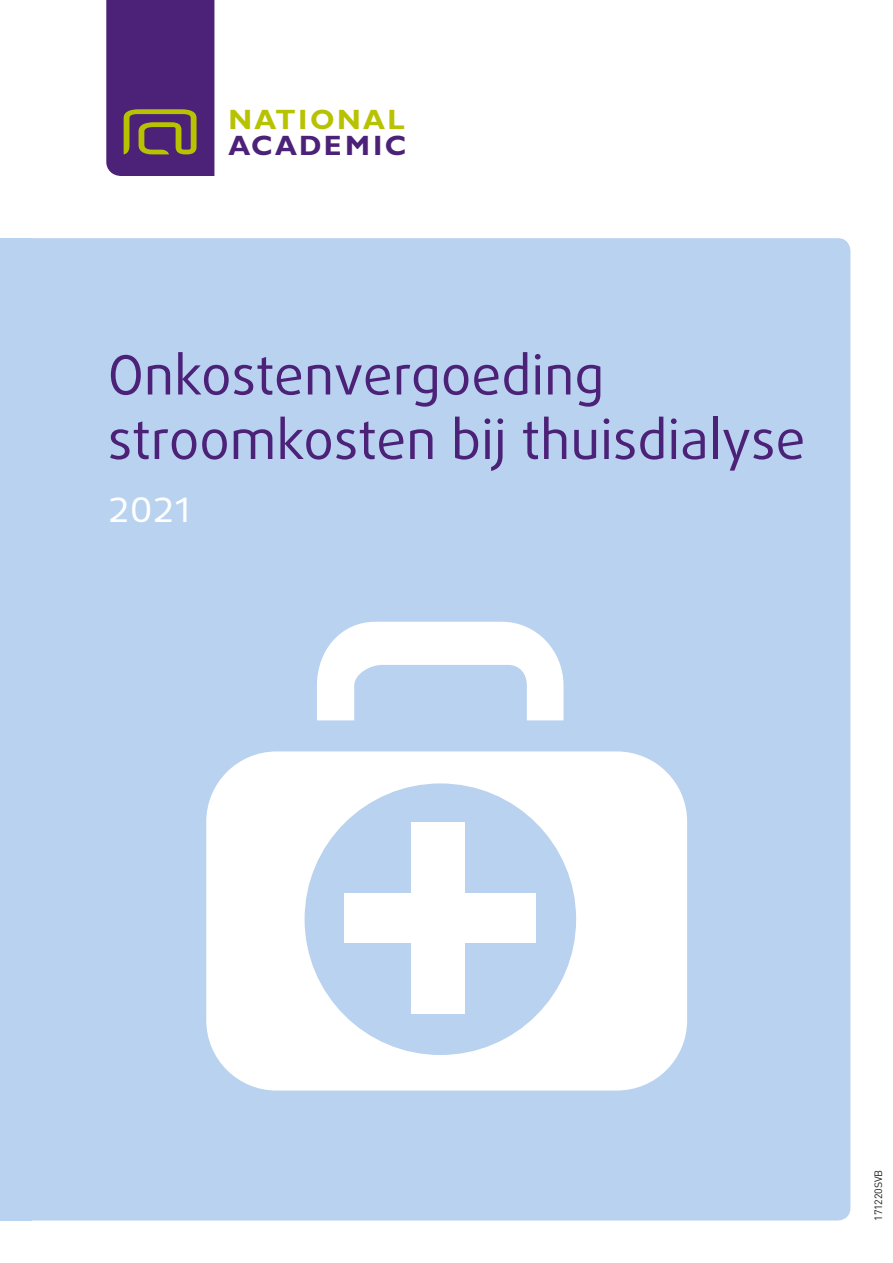
<style>
.page{position:relative;width:893px;height:1263px;background:#fff}
.page>*{position:absolute;margin:0;border:0;box-sizing:border-box;transform-origin:0 0}
.t1{font:54px/64.5px "Bagus";color:#4c2178}
.t2{font:36px "Bagus";color:#fff}
.t3{font:700 28.05px "Gill Sans";letter-spacing:.085em;color:#b7c200}
.t4{font:700 28.05px "Gill Sans";letter-spacing:.075em;color:#4c2178}
.t5{font:10.5px "Wish Din";letter-spacing:-.015em;color:#1d1d1b}
</style>
<div class="page">
<svg style="left:106px;top:0;width:108px;height:176px;background:#552e71"></svg>
<div style="left:0;top:238px;width:850px;height:982px;background:#b9d2ef;border-radius:13px"></div>
<svg style="left:206px;top:751px;width:481px;height:339px;fill:#fff"></svg>
<div style="left:411px;top:823px;width:54px;height:191px;background:#fff"></div>
<div style="left:345px;top:894px;width:191px;height:49px;background:#fff"></div>
<svg style="left:317px;top:622px;width:246px;height:98px"></svg>
<p class="t3" style="left:228px;top:103px;width:178px">NATIONAL</p>
<p class="t4" style="left:228px;top:129px;width:179px">ACADEMIC</p>
<p class="t1" style="left:108px;top:348px;width:699px">Onkostenvergoeding stroomkosten bij thuisdialyse</p>
<p class="t2" style="left:108px;top:485px;width:87px">2021</p>
<p class="t5" style="left:872px;top:1221px;width:52px;rotate:-90deg">171220SVB</p>
</div>
